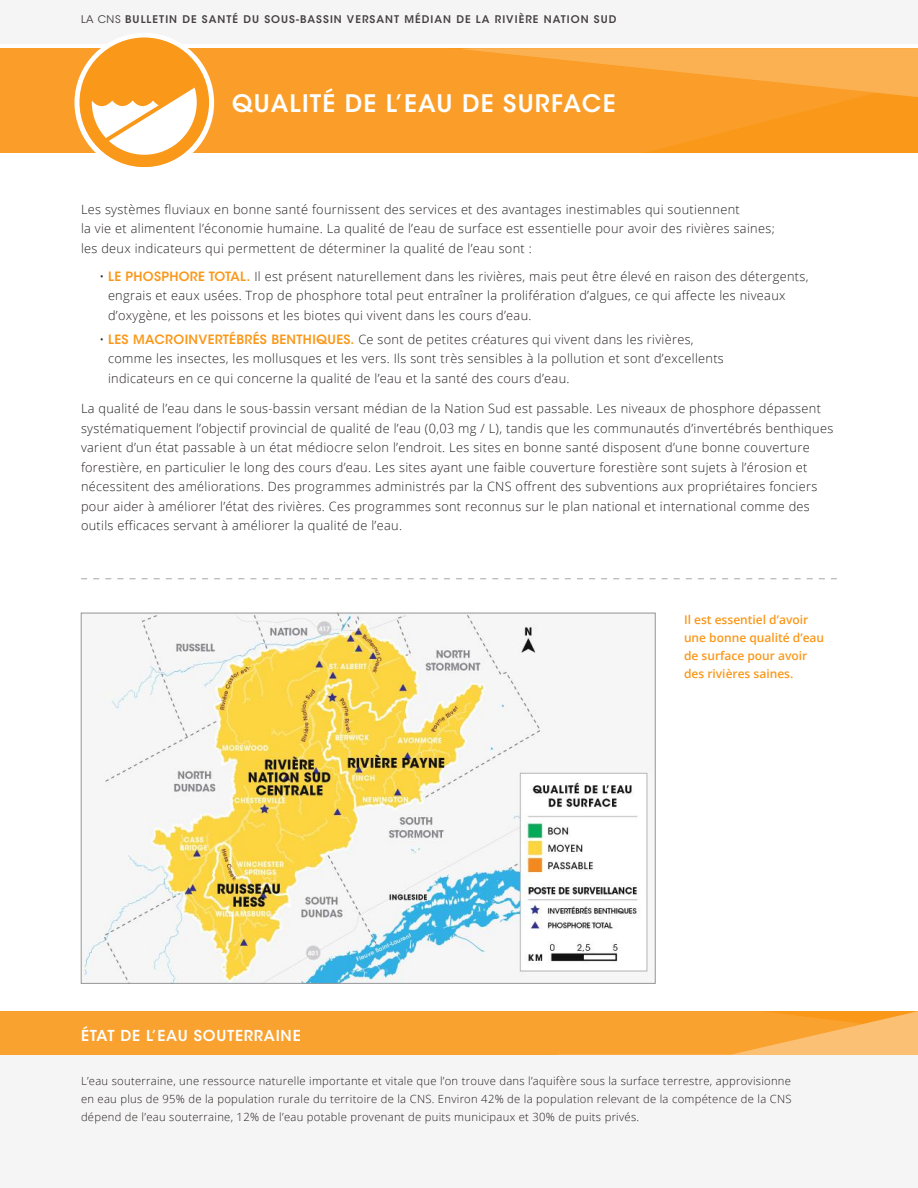
<style>
.page{position:relative;width:918px;height:1188px;background:#fff}
.page>*{position:absolute;margin:0;border:0;box-sizing:border-box;transform-origin:0 0}
.t1{font:24px "ITC Avant Garde MM 520 750";letter-spacing:.05em;color:#fff}
.t2{font:15px "ITC Avant Garde MM 520 750";letter-spacing:.05em;color:#fff}
.t3{font:300 12.75px/19.5px "Open Sans";letter-spacing:.025em;color:#241f1f}
.t4{font:600 12px/18px "Open Sans";color:#fa981a}
.t5{font:300 11.25px/18px "Open Sans";letter-spacing:.025em;color:#241f1f;text-align:justify}
.t6{font:10.5px "ITC Avant Garde MM 520 750";letter-spacing:.1em;color:#444041}
.s1{font-family:"ITC Avant Garde MM 302 750"}
.s2{font-family:"ITC Avant Garde MM 520 750";font-weight:400;color:#fa981a}
</style>
<div class="page">
<div style="left:0;top:0;width:918px;height:43px;background:#f6f5f5"></div>
<div style="left:0;top:48px;width:918px;height:105px;background:#fa981a"></div>
<svg style="left:0;top:48px;width:857px;height:105px;fill:#fa9e29"></svg>
<svg style="left:459px;top:48px;width:458px;height:49px"></svg>
<div style="left:0;top:1036px;width:918px;height:152px;background:#f6f5f5"></div>
<svg style="left:0;top:1011px;width:918px;height:44px;background:#faa436"></svg>
<svg style="left:77px;top:36px;width:134px;height:134px"></svg>
<div style="left:75px;top:33px;width:139px;height:140px;border:6px solid #fff;border-radius:50%"></div>
<div style="left:80px;top:38px;width:129px;height:129px;background:#fa981a;border-radius:50%"></div>
<svg style="left:92px;top:87px;width:105px;height:68px"></svg>
<svg style="left:81px;top:578px;width:756px;height:1px"></svg>
<hr style="left:917px;top:48px;width:1px;height:105px;background:#f24139">
<hr style="left:917px;top:1042px;width:1px;height:146px;background:#f6f5f5">
<img style="left:83px;top:615px;width:569px;height:367px">
<p class="t6" style="left:81px;top:13px;width:537px"><span class="s1">LA CNS</span> BULLETIN DE SANTÉ DU SOUS-BASSIN VERSANT MÉDIAN DE LA RIVIÈRE NATION SUD</p>
<h1 class="t1" style="left:232px;top:89px;width:385px">QUALITÉ DE L’EAU DE SURFACE</h1>
<p class="t3" style="left:81px;top:199px;width:695px">Les systèmes fluviaux en bonne santé fournissent des services et des avantages inestimables qui soutiennent<br>la vie et alimentent l’économie humaine. La qualité de l’eau de surface est essentielle pour avoir des rivières saines; les deux indicateurs qui permettent de déterminer la qualité de l’eau sont :</p>
<p class="t3" style="left:108px;top:266px;width:702px;text-indent:-9px">• <span class="s2">LE PHOSPHORE TOTAL.</span> Il est présent naturellement dans les rivières, mais peut être élevé en raison des détergents, engrais et eaux usées. Trop de phosphore total peut entraîner la prolifération d’algues, ce qui affecte les niveaux d’oxygène, et les poissons et les biotes qui vivent dans les cours d’eau.</p>
<p class="t3" style="left:108px;top:329px;width:617px;text-indent:-9px">• <span class="s2">LES MACROINVERTÉBRÉS BENTHIQUES.</span> Ce sont de petites créatures qui vivent dans les rivières, comme les insectes, les mollusques et les vers. Ils sont très sensibles à la pollution et sont d’excellents indicateurs en ce qui concerne la qualité de l’eau et la santé des cours d’eau.</p>
<p class="t3" style="left:81px;top:398px;width:754px">La qualité de l’eau dans le sous-bassin versant médian de la Nation Sud est passable. Les niveaux de phosphore dépassent systématiquement l’objectif provincial de qualité de l’eau (0,03 mg / L), tandis que les communautés d’invertébrés benthiques varient d’un état passable à un état médiocre selon l’endroit. Les sites en bonne santé disposent d’une bonne couverture forestière, en particulier le long des cours d’eau. Les sites ayant une faible couverture forestière sont sujets à l’érosion et nécessitent des améliorations. Des programmes administrés par la CNS offrent des subventions aux propriétaires fonciers pour aider à améliorer l’état des rivières. Ces programmes sont reconnus sur le plan national et international comme des outils efficaces servant à améliorer la qualité de l’eau.</p>
<p class="t2" style="left:81px;top:1027px;width:221px">ÉTAT DE L’EAU SOUTERRAINE</p>
<p class="t4" style="left:684px;top:610px;width:142px">Il est essentiel d’avoir une bonne qualité d’eau de surface pour avoir des rivières saines.</p>
<p class="t5" style="left:81px;top:1072px;width:712px">L’eau souterraine, une ressource naturelle importante et vitale que l’on trouve dans l’aquifère sous la surface terrestre, approvisionne en eau plus de 95% de la population rurale du territoire de la CNS. Environ 42% de la population relevant de la compétence de la CNS dépend de l’eau souterraine, 12% de l’eau potable provenant de puits municipaux et 30% de puits privés.</p>
</div>
